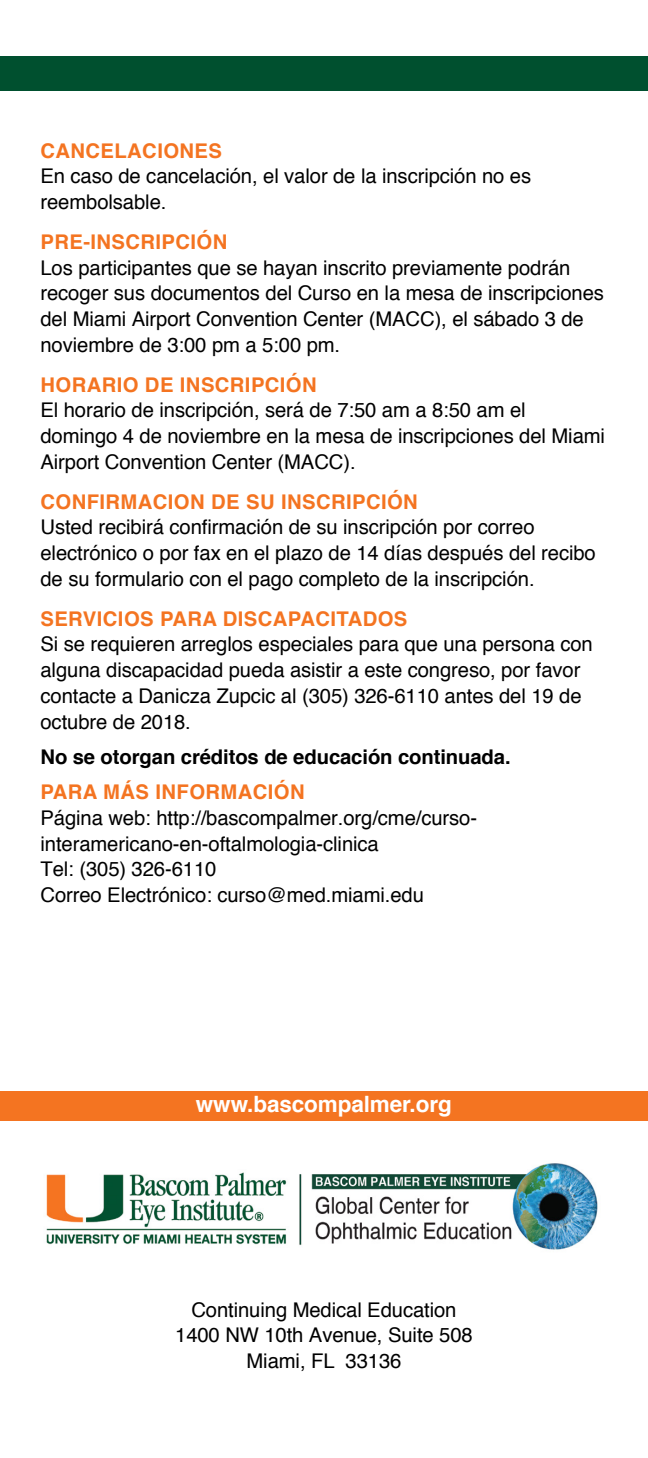
<style>
.page{position:relative;width:648px;height:1458px;background:#fff}
.page>*{position:absolute;margin:0;border:0;box-sizing:border-box;transform-origin:0 0}
.t1{font:700 22.5px "Helvetica";letter-spacing:-.005em;color:#fff}
.t2{font:20.25px/25.9px "Helvetica";letter-spacing:-.005em;color:#000}
.t3{font:700 20.25px "Helvetica";letter-spacing:.02em;color:#f47421}
.t4{font:700 20.25px "Helvetica";letter-spacing:-.005em;color:#000}
</style>
<div class="page">
<hr style="left:647px;top:1249px;width:1px;height:41px;background:#f47421">
<div style="left:0;top:1092px;width:648px;height:29px;background:#f47421"></div>
<hr style="left:647px;top:0;width:1px;height:57px;background:#f47421">
<div style="left:0;top:57px;width:648px;height:34px;background:#00502f"></div>
<img style="left:46px;top:1163px;width:552px;height:87px">
<p class="t3" style="left:40px;top:134px;width:183px">CANCELACIONES</p>
<p class="t2" style="left:40px;top:163px;width:492px">En caso de cancelación, el valor de la inscripción no es reembolsable.</p>
<p class="t3" style="left:40px;top:225px;width:188px">PRE-INSCRIPCIÓN</p>
<p class="t2" style="left:40px;top:254px;width:565px">Los participantes que se hayan inscrito previamente podrán recoger sus documentos del Curso en la mesa de inscripciones del Miami Airport Convention Center (MACC), el sábado 3 de noviembre de 3:00 pm a 5:00 pm.</p>
<p class="t3" style="left:40px;top:368px;width:278px">HORARIO DE INSCRIPCIÓN</p>
<p class="t2" style="left:40px;top:397px;width:566px">El horario de inscripción, será de 7:50 am a 8:50 am el domingo 4 de noviembre en la mesa de inscripciones del Miami<br>Airport Convention Center (MACC).</p>
<p class="t3" style="left:40px;top:485px;width:379px">CONFIRMACION DE SU INSCRIPCIÓN</p>
<p class="t2" style="left:40px;top:514px;width:557px">Usted recibirá confirmación de su inscripción por correo electrónico o por fax en el plazo de 14 días después del recibo de su formulario con el pago completo de la inscripción.</p>
<p class="t3" style="left:40px;top:602px;width:368px">SERVICIOS PARA DISCAPACITADOS</p>
<p class="t2" style="left:40px;top:631px;width:554px">Si se requieren arreglos especiales para que una persona con alguna discapacidad pueda asistir a este congreso, por favor contacte a Danicza Zupcic al (305) 326-6110 antes del 19 de octubre de 2018.</p>
<p class="t4" style="left:40px;top:740px;width:472px">No se otorgan créditos de educación continuada.</p>
<p class="t3" style="left:40px;top:775px;width:266px">PARA MÁS INFORMACIÓN</p>
<p class="t2" style="left:40px;top:804px;width:438px">Página web: http://bascompalmer.org/cme/curso&shy;interamericano-en-oftalmologia-clinica<br>Tel: (305) 326-6110<br>Correo Electrónico: curso@med.miami.edu</p>
<p class="t1" style="left:196px;top:1086px;width:257px">www.bascompalmer.org</p>
<p class="t2" style="left:175px;top:1297px;width:299px;line-height:25.2px;text-align:center">Continuing Medical Education<br>1400 NW 10th Avenue, Suite 508<br>Miami, FL 33136</p>
</div>
